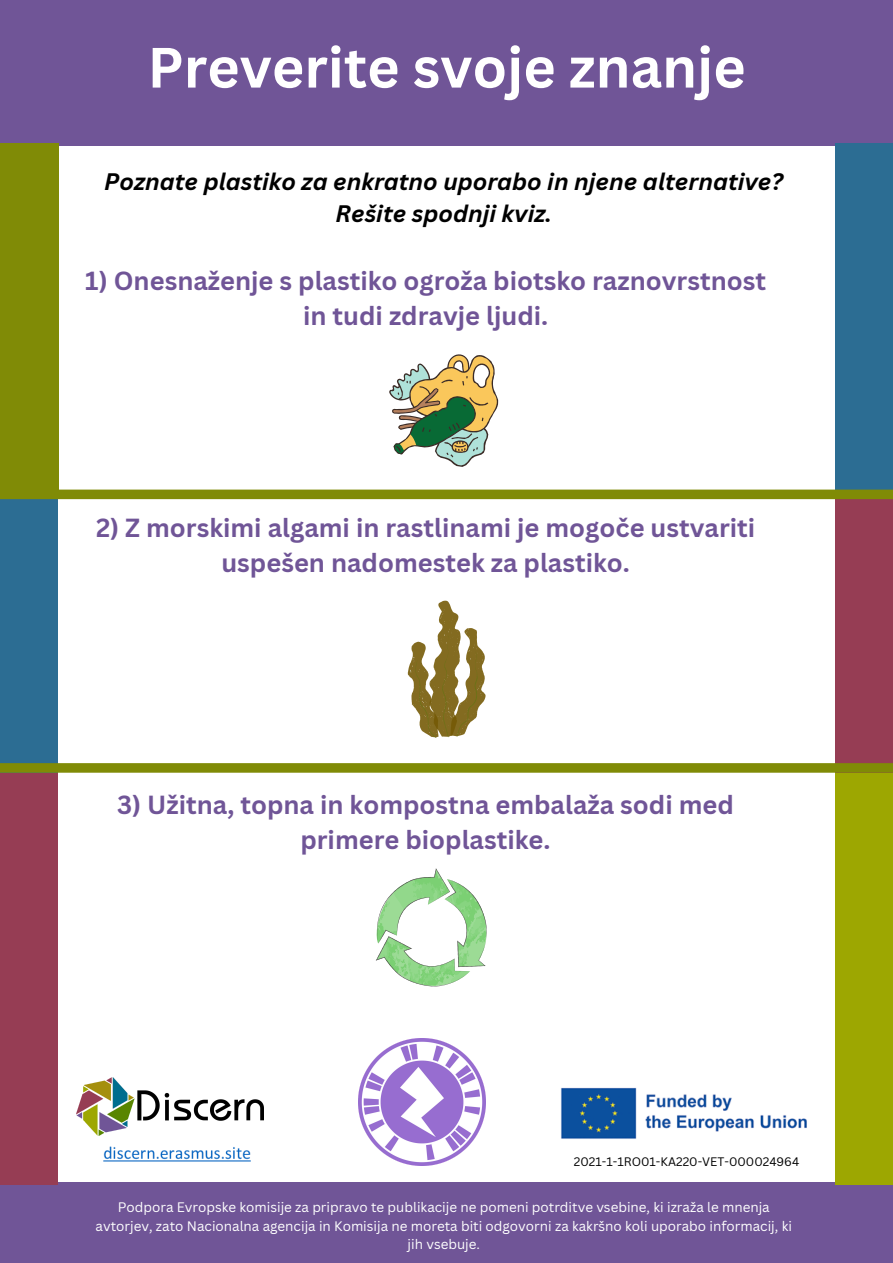
<style>
.page{position:relative;width:893px;height:1263px;background:#fff}
.page>*{position:absolute;margin:0;border:0;box-sizing:border-box;transform-origin:0 0}
.t1{font:700 55.5px "Canva Sans";color:#fff}
.t2{font:700 25.5px/35.4px "Canva Sans";color:#705597;text-align:center}
.t3{font:italic 700 23.25px/32.1px "Canva Sans";color:#000;text-align:center}
.t4{font:13.42px/18.6px "Canva Sans";color:#fff;text-align:center}
.t5{font:12px "Canva Sans";color:#000}
</style>
<div class="page">
<div style="left:0;top:0;width:893px;height:145px;background:#705597"></div>
<div style="left:0;top:1182px;width:893px;height:81px;background:#705597"></div>
<div style="left:835px;top:143px;width:58px;height:351px;background:#2c6d93"></div>
<div style="left:0;top:143px;width:58px;height:351px;background:#808b06"></div>
<div style="left:0;top:494px;width:58px;height:412px;background:#2c6d93"></div>
<div style="left:835px;top:494px;width:58px;height:412px;background:#963d54"></div>
<img style="left:77px;top:1077px;width:187px;height:59px">
<img style="left:103px;top:1146px;width:148px;height:16px">
<img style="left:561px;top:1087px;width:246px;height:52px">
<svg style="left:407px;top:600px;width:79px;height:138px"></svg>
<svg style="left:389px;top:354px;width:109px;height:113px"></svg>
<svg style="left:376px;top:868px;width:111px;height:119px"></svg>
<div style="left:0;top:773px;width:58px;height:411px;background:#963d54"></div>
<div style="left:835px;top:773px;width:58px;height:411px;background:#9da701"></div>
<div style="left:0;top:763px;width:893px;height:10px;background:#808b06"></div>
<div style="left:0;top:490px;width:893px;height:9px;background:#808b06"></div>
<img style="left:358px;top:1038px;width:127px;height:127px">
<p class="t1" style="left:147px;top:28px;width:599px">Preverite svoje znanje</p>
<p class="t3" style="left:104px;top:164px;width:680px">Poznate plastiko za enkratno uporabo in njene alternative?<br>Rešite spodnji kviz.</p>
<p class="t2" style="left:85px;top:262px;width:682px">1) Onesnaženje s plastiko ogroža biotsko raznovrstnost in tudi zdravje ljudi.</p>
<p class="t2" style="left:96px;top:509px;width:661px">2) Z morskimi algami in rastlinami je mogoče ustvariti uspešen nadomestek za plastiko.</p>
<p class="t2" style="left:117px;top:786px;width:618px">3) Užitna, topna in kompostna embalaža sodi med primere bioplastike.</p>
<p class="t5" style="left:574px;top:1153px;width:227px">2021-1-1RO01-KA220-VET-000024964</p>
<p class="t4" style="left:96px;top:1197px;width:698px">Podpora Evropske komisije za pripravo te publikacije ne pomeni potrditve vsebine, ki izraža le mnenja avtorjev, zato Nacionalna agencija in Komisija ne moreta biti odgovorni za kakršno koli uporabo informacij, ki jih vsebuje.</p>
</div>
